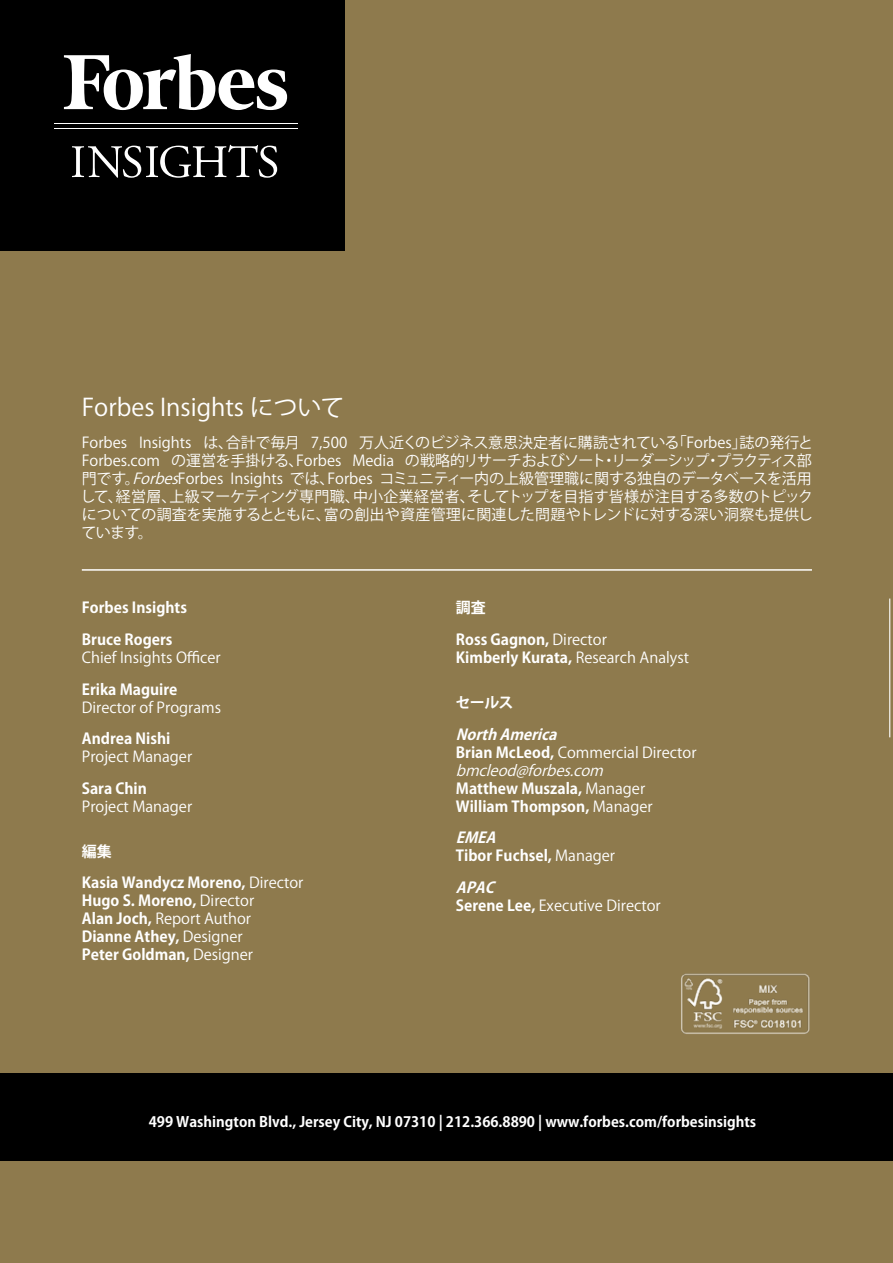
<style>
.page{position:relative;width:893px;height:1263px;background:#8e7a4d}
.page>*{position:absolute;margin:0;border:0;box-sizing:border-box;transform-origin:0 0}
.t1{font:24px "Koz Go Pr 6 N";color:#fff}
.t2{font:15px/18px "Koz Go Pr 6 N";color:#fff;text-align:justify}
.t3{font:700 15px/18px "Koz Go Pr 6 N";color:#fff}
.t4{font:700 14.25px "Koz Go Pr 6 N";color:#fff}
.s1{font-style:italic}
.s2{font-weight:400}
.s3{font-weight:400;font-style:italic}
.s4{font-weight:700;font-style:italic}
.s5{font-weight:700}
</style>
<div class="page">
<div style="left:0;top:1073px;width:893px;height:88px;background:#000"></div>
<div style="left:0;top:0;width:344px;height:251px;background:#000"></div>
<svg style="left:64px;top:54px;width:223px;height:56px"></svg>
<hr style="left:54px;top:123px;width:243px;height:1px;background:#fff">
<hr style="left:54px;top:128px;width:243px;height:1px;background:#fff">
<svg style="left:72px;top:145px;width:205px;height:33px"></svg>
<hr style="left:82px;top:569px;width:730px;height:2px;background:#fff">
<img style="left:681px;top:973px;width:129px;height:61px">
<hr style="left:889px;top:598px;width:1px;height:139px;background:#fff">
<h1 class="t1" style="left:82px;top:394px;width:264px">Forbes Insights について</h1>
<p class="t2" style="left:80px;top:434px;width:734px">Forbes Insights は、合計で毎月 7,500 万人近くのビジネス意思決定者に購読されている「Forbes」誌の発行とForbes.com の運営を手掛ける、Forbes Media の戦略的リサーチおよびソート・リーダーシップ・プラクティス部門です。<span class="s1">Forbes</span>Forbes Insights では、Forbes コミュニティー内の上級管理職に関する独自のデータベースを活用して、経営層、上級マーケティング専門職、中小企業経営者、そしてトップを目指す皆様が注目する多数のトピックについての調査を実施するとともに、富の創出や資産管理に関連した問題やトレンドに対する深い洞察も提供しています。</p>
<p class="t3" style="left:82px;top:592px;width:107px;line-height:31.5px">Forbes Insights<br>Bruce Rogers</p>
<p class="t2" style="left:82px;top:649px;width:140px">Chief Insights Officer</p>
<p class="t3" style="left:82px;top:680px;width:97px">Erika Maguire</p>
<p class="t2" style="left:82px;top:698px;width:141px">Director of Programs</p>
<p class="t3" style="left:82px;top:730px;width:90px">Andrea Nishi</p>
<p class="t2" style="left:82px;top:748px;width:112px">Project Manager</p>
<p class="t3" style="left:82px;top:779px;width:67px">Sara Chin</p>
<p class="t2" style="left:82px;top:797px;width:112px">Project Manager</p>
<p class="t3" style="left:82px;top:835px;width:223px;line-height:31.5px">編集<br>Kasia Wandycz Moreno, <span class="s2">Director</span></p>
<p class="t3" style="left:82px;top:892px;width:174px">Hugo S. Moreno, <span class="s2">Director<br></span>Alan Joch, <span class="s2">Report Author<br></span>Dianne Athey, <span class="s2">Designer<br></span>Peter Goldman, <span class="s2">Designer</span></p>
<p class="t3" style="left:456px;top:592px;width:152px;line-height:31.5px">調査<br>Ross Gagnon, <span class="s2">Director</span></p>
<p class="t3" style="left:456px;top:649px;width:235px">Kimberly Kurata, <span class="s2">Research Analyst</span></p>
<p class="t3" style="left:455px;top:694px;width:59px">セールス</p>
<p class="t3" style="left:456px;top:725px;width:242px"><span class="s1">NorthAmerica<br></span>Brian McLeod, <span class="s2">Commercial Director </span><span class="s3">bmcleod@forbes.com<br></span>Matthew Muszala, <span class="s2">Manager<br></span>William Thompson, <span class="s2">Manager</span></p>
<p class="t3" style="left:456px;top:829px;width:161px"><span class="s1">EMEA<br></span>Tibor Fuchsel, <span class="s2">Manager</span></p>
<p class="t2" style="left:456px;top:878px;width:206px"><span class="s4">APAC<br></span><span class="s5">Serene Lee,</span> Executive Director</p>
<p class="t4" style="left:149px;top:1113px;width:609px">499 Washington Blvd., Jersey City, NJ 07310 | 212.366.8890 | www.forbes.com/forbesinsights</p>
</div>
